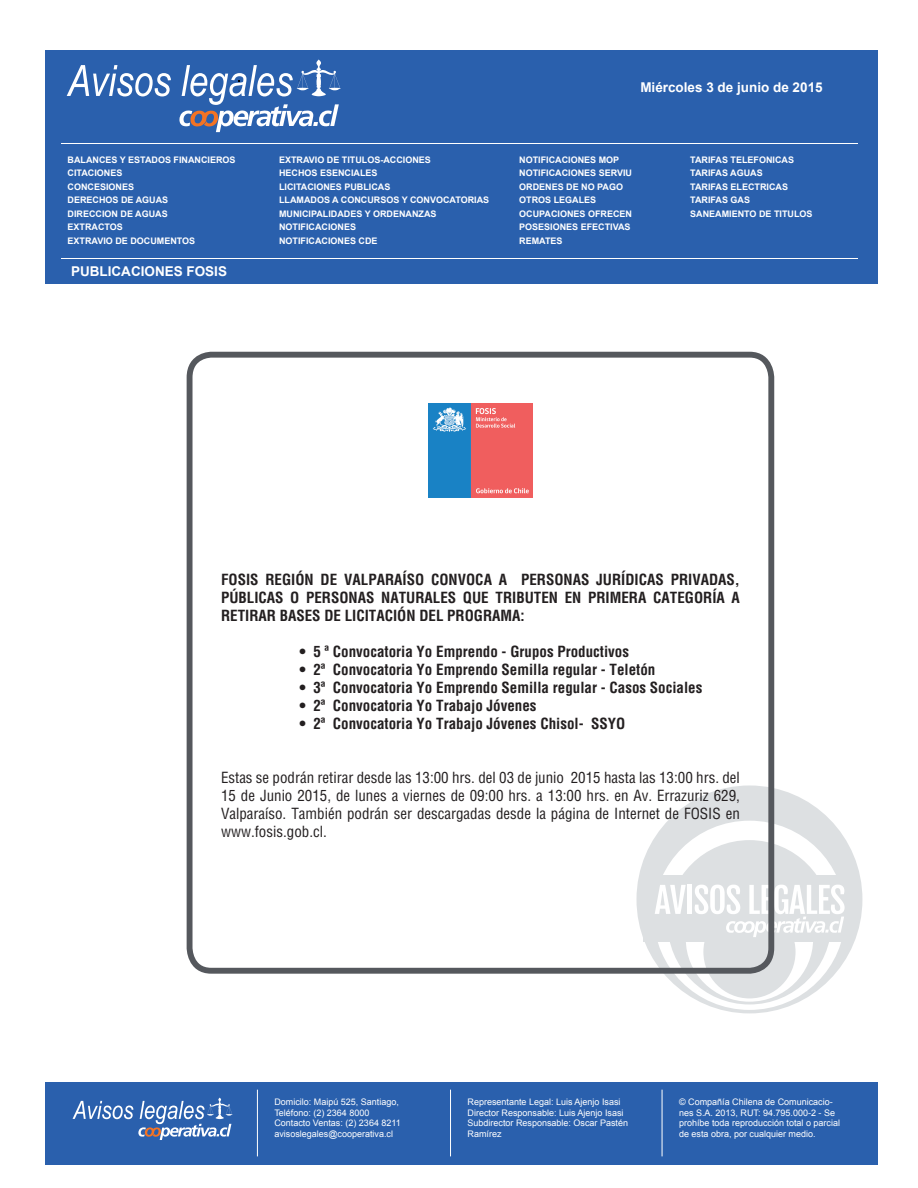
<style>
.page{position:relative;width:918px;height:1188px;background:#fff}
.page>*{position:absolute;margin:0;border:0;box-sizing:border-box;transform-origin:0 0}
.t1{font:700 condensed 15px/18px "Helvetica";color:#231f20;text-align:justify}
.t2{font:condensed 15px/18px "Helvetica";color:#231f20;text-align:justify}
.t3{font:700 13.5px "Arial";color:#fff}
.t4{font:700 9px/13.5px "Arial";color:#fff}
.t5{font:9px/10.8px "Arial";color:#fff}
</style>
<div class="page">
<svg style="left:636px;top:785px;width:227px;height:228px"></svg>
<div style="left:654px;top:821px;width:191px;height:189px;background:#fff;border-radius:50%"></div>
<div style="left:667px;top:840px;width:164px;height:165px;background:#dde0e2;border-radius:50%"></div>
<div style="left:686px;top:876px;width:127px;height:126px;background:#fff;border-radius:50%"></div>
<div style="left:703px;top:905px;width:93px;height:93px;background:#dde0e2;border-radius:50%"></div>
<div style="left:644px;top:875px;width:209px;height:67px;background:#dde0e2"></div>
<svg style="left:655px;top:885px;width:31px;height:29px"></svg>
<div style="left:687px;top:885px;width:5px;height:29px;background:#fff"></div>
<svg style="left:695px;top:885px;width:150px;height:52px"></svg>
<div style="left:46px;top:50px;width:832px;height:234px;background:#2a60ad"></div>
<div style="left:46px;top:1082px;width:832px;height:83px;background:#2a60ad"></div>
<hr style="left:450px;top:1090px;width:1px;height:66px;background:#fff">
<hr style="left:662px;top:1090px;width:1px;height:66px;background:#fff">
<hr style="left:257px;top:1090px;width:1px;height:66px;background:#fff">
<hr style="left:61px;top:143px;width:797px;height:1px;background:#fff">
<hr style="left:61px;top:258px;width:797px;height:1px;background:#fff">
<svg style="left:67px;top:65px;width:104px;height:31px"></svg>
<svg style="left:73px;top:1098px;width:160px;height:42px"></svg>
<div style="left:187px;top:352px;width:587px;height:622px;border:6px solid #55585d;border-radius:22px"></div>
<svg style="left:179px;top:59px;width:162px;height:73px"></svg>
<img style="left:429px;top:403px;width:103px;height:95px">
<h2 class="t3" style="left:640px;top:78px;width:184px">Miércoles 3 de junio de 2015</h2>
<p class="t4" style="left:68px;top:153px;width:170px">BALANCES Y ESTADOS FINANCIEROS<br>CITACIONES<br>CONCESIONES<br>DERECHOS DE AGUAS<br>DIRECCION DE AGUAS<br>EXTRACTOS<br>EXTRAVIO DE DOCUMENTOS</p>
<p class="t4" style="left:279px;top:153px;width:212px">EXTRAVIO DE TITULOS-ACCIONES<br>HECHOS ESENCIALES<br>LICITACIONES PUBLICAS<br>LLAMADOS A CONCURSOS Y CONVOCATORIAS<br>MUNICIPALIDADES Y ORDENANZAS<br>NOTIFICACIONES<br>NOTIFICACIONES CDE</p>
<p class="t4" style="left:519px;top:153px;width:114px">NOTIFICACIONES MOP<br>NOTIFICACIONES SERVIU<br>ORDENES DE NO PAGO<br>OTROS LEGALES<br>OCUPACIONES OFRECEN<br>POSESIONES EFECTIVAS<br>REMATES</p>
<p class="t4" style="left:690px;top:153px;width:124px">TARIFAS TELEFONICAS<br>TARIFAS AGUAS<br>TARIFAS ELECTRICAS<br>TARIFAS GAS<br>SANEAMIENTO DE TITULOS</p>
<h2 class="t3" style="left:71px;top:262px;width:158px">PUBLICACIONES FOSIS</h2>
<h1 class="t1" style="left:221px;top:571px;width:520px">FOSIS REGIÓN DE VALPARAÍSO CONVOCA A PERSONAS JURÍDICAS PRIVADAS, PÚBLICAS O PERSONAS NATURALES QUE TRIBUTEN EN PRIMERA CATEGORÍA A RETIRAR BASES DE LICITACIÓN DEL PROGRAMA:</h1>
<h1 class="t1" style="left:300px;top:643px;width:331px">• 5 ª Convocatoria Yo Emprendo - Grupos Productivos</h1>
<h1 class="t1" style="left:300px;top:661px;width:357px">• 2ª Convocatoria Yo Emprendo Semilla regular - Teletón</h1>
<h1 class="t1" style="left:300px;top:679px;width:404px">• 3ª Convocatoria Yo Emprendo Semilla regular - Casos Sociales</h1>
<h1 class="t1" style="left:300px;top:697px;width:239px">• 2ª Convocatoria Yo Trabajo Jóvenes</h1>
<h1 class="t1" style="left:300px;top:715px;width:327px">• 2ª Convocatoria Yo Trabajo Jóvenes Chisol- SSYO</h1>
<p class="t2" style="left:221px;top:769px;width:520px">Estas se podrán retirar desde las 13:00 hrs. del 03 de junio 2015 hasta las 13:00 hrs. del 15 de Junio 2015, de lunes a viernes de 09:00 hrs. a 13:00 hrs. en Av. Errazuriz 629, Valparaíso. También podrán ser descargadas desde la página de Internet de FOSIS en www.fosis.gob.cl.</p>
<p class="t5" style="left:274px;top:1096px;width:128px">Domicilo: Maipú 525, Santiago,<br>Teléfono: (2) 2364 8000<br>Contacto Ventas: (2) 2364 8211 avisoslegales@cooperativa.cl</p>
<p class="t5" style="left:468px;top:1096px;width:162px">Representante Legal: Luis Ajenjo Isasi<br>Director Responsable: Luis Ajenjo Isasi<br>Subdirector Responsable: Oscar Pastén<br>Ramírez</p>
<p class="t5" style="left:679px;top:1096px;width:163px">© Compañía Chilena de Comunicacio&shy;nes S.A. 2013, RUT: 94.795.000-2 - Se prohíbe toda reproducción total o parcial de esta obra, por cualquier medio.</p>
</div>
